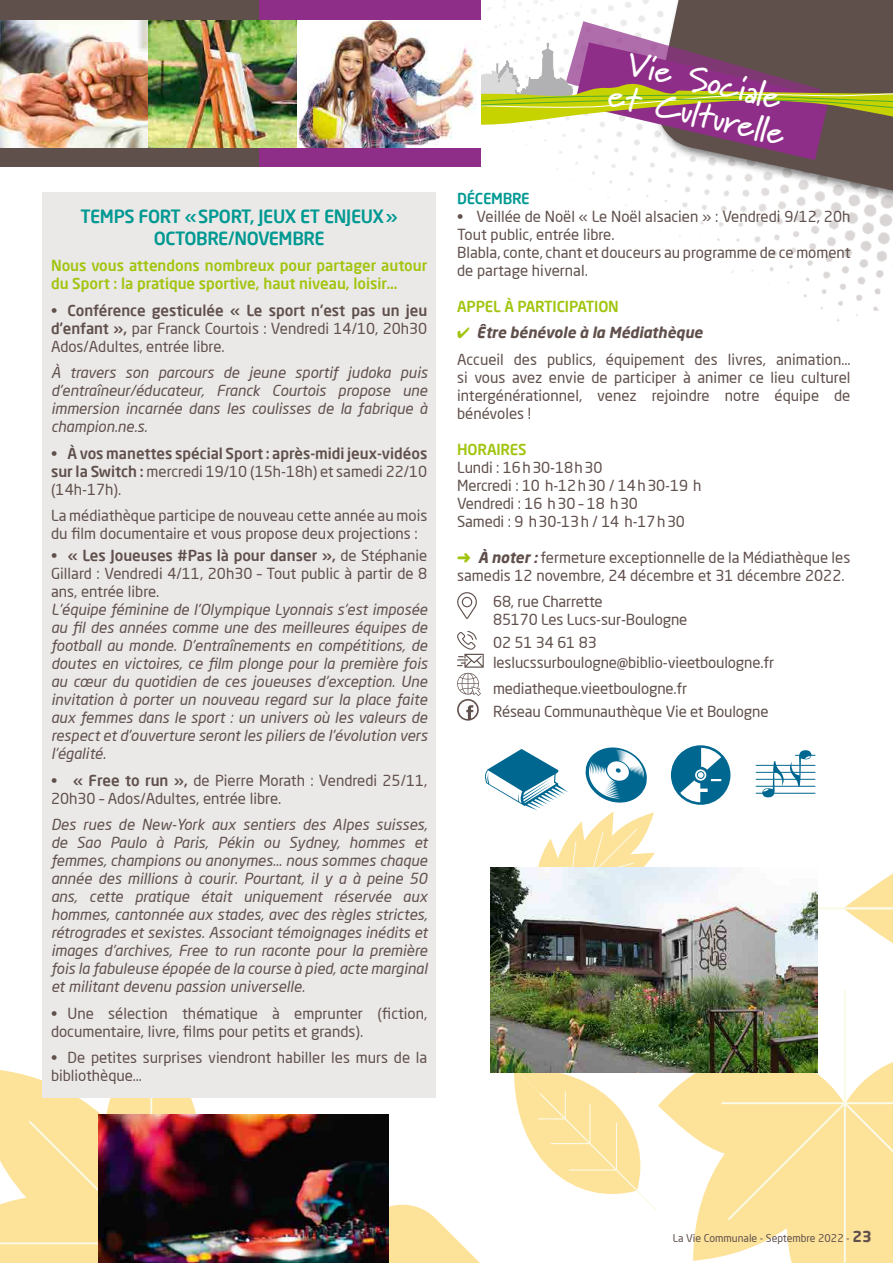
<style>
.page{position:relative;width:893px;height:1263px;background:#fff}
.page>*{position:absolute;margin:0;border:0;box-sizing:border-box;transform-origin:0 0}
.t1{font:700 33px/34.5px "A23 Script";color:#fff;text-align:center}
.t2{font:500 18px/21.6px "Neo Sans Pro";letter-spacing:-.02em;color:#009992;text-align:center}
.t3{font:15px/18px "Neo Sans Pro";color:#60504c}
.t4{font:italic 15px/18px "Neo Sans Pro";color:#60504c;text-align:justify}
.t5{font:500 15px/18px "Neo Sans Pro";color:#a1c50f}
.t6{font:500 15px/18px "Neo Sans Pro";color:#60504c;text-align:justify}
.t7{font:500 15px "Neo Sans Pro";letter-spacing:-.02em;color:#009992}
.t8{font:10.5px "Neo Sans Pro";color:#60504c}
.s1{font-weight:500}
.s2{font-weight:400}
.s3{color:#a1c50f}
.s4{font-weight:700;font-style:italic}
.s5{font-weight:700;font-size:15px}
</style>
<div class="page">
<img style="left:480px;top:0;width:413px;height:322px">
<div style="left:0;top:0;width:259px;height:167px;background:#60504c"></div>
<div style="left:259px;top:0;width:221px;height:167px;background:#8f2e88"></div>
<div style="left:653px;top:0;width:240px;height:208px;background:#000;opacity:.55"></div>
<svg style="left:653px;top:0;width:240px;height:196px"></svg>
<svg style="left:480px;top:21px;width:413px;height:139px"></svg>
<img style="left:0;top:20px;width:148px;height:128px">
<img style="left:148px;top:20px;width:149px;height:128px">
<img style="left:297px;top:20px;width:183px;height:128px">
<svg style="left:506px;top:873px;width:387px;height:388px"></svg>
<svg style="left:0;top:1032px;width:43px;height:52px"></svg>
<svg style="left:0;top:1084px;width:480px;height:179px"></svg>
<svg style="left:721px;top:989px;width:172px;height:274px"></svg>
<div style="left:43px;top:192px;width:393px;height:906px;background:#ebe9e8"></div>
<svg style="left:457px;top:631px;width:27px;height:65px"></svg>
<img style="left:458px;top:700px;width:20px;height:20px;border-radius:10px">
<div style="left:457px;top:699px;width:22px;height:22px;border:2px solid #60504c;border-radius:50%"></div>
<svg style="left:671px;top:745px;width:145px;height:60px"></svg>
<svg style="left:485px;top:747px;width:170px;height:120px"></svg>
<img style="left:490px;top:867px;width:327px;height:205px">
<img style="left:0;top:1164px;width:1px;height:99px">
<img style="left:99px;top:1115px;width:290px;height:148px">
<svg style="left:457px;top:592px;width:20px;height:27px"></svg>
<p class="t2" style="left:81px;top:205px;width:319px">TEMPS FORT «SPORT, JEUX ET ENJEUX»<br>OCTOBRE/NOVEMBRE</p>
<p class="t5" style="left:51px;top:256px;width:378px">Nous vous attendons nombreux pour partager autour du Sport : la pratique sportive, haut niveau, loisir…</p>
<p class="t3" style="left:51px;top:301px;width:378px;text-align:justify">• <span class="s1">Conférence gesticulée « Le sport n’est pas un jeu d’enfant »,</span> par Franck Courtois : Vendredi 14/10, 20h30<br>Ados/Adultes, entrée libre.</p>
<p class="t4" style="left:51px;top:363px;width:378px">À travers son parcours de jeune sportif judoka puis d’entraîneur/éducateur, Franck Courtois propose une immersion incarnée dans les coulisses de la fabrique à champion.ne.s.</p>
<p class="t6" style="left:51px;top:444px;width:378px"><span class="s2">•</span> À vos manettes spécial Sport : après-midi jeux-vidéos sur la Switch : <span class="s2">mercredi 19/10 (15h-18h) et samedi 22/10 (14h-17h).</span></p>
<p class="t3" style="left:51px;top:506px;width:378px">La médiathèque participe de nouveau cette année au mois du film documentaire et vous propose deux projections :</p>
<p class="t3" style="left:51px;top:547px;width:378px;text-align:justify">• <span class="s1">« Les Joueuses #Pas là pour danser »,</span> de Stéphanie Gillard : Vendredi 4/11, 20h30 – Tout public à partir de 8 ans, entrée libre.</p>
<p class="t4" style="left:51px;top:601px;width:378px">L’équipe féminine de l’Olympique Lyonnais s’est imposée au fil des années comme une des meilleures équipes de football au monde. D’entraînements en compétitions, de doutes en victoires, ce film plonge pour la première fois au cœur du quotidien de ces joueuses d’exception. Une invitation à porter un nouveau regard sur la place faite aux femmes dans le sport : un univers où les valeurs de respect et d’ouverture seront les piliers de l’évolution vers l’égalité.</p>
<p class="t3" style="left:51px;top:771px;width:378px">• <span class="s1">« Free to run »,</span> de Pierre Morath : Vendredi 25/11,<br>20h30 – Ados/Adultes, entrée libre.</p>
<p class="t4" style="left:51px;top:816px;width:378px">Des rues de New-York aux sentiers des Alpes suisses, de Sao Paulo à Paris, Pékin ou Sydney, hommes et femmes, champions ou anonymes… nous sommes chaque année des millions à courir. Pourtant, il y a à peine 50 ans, cette pratique était uniquement réservée aux hommes, cantonnée aux stades, avec des règles strictes, rétrogrades et sexistes. Associant témoignages inédits et images d’archives, Free to run raconte pour la première fois la fabuleuse épopée de la course à pied, acte marginal et militant devenu passion universelle.</p>
<p class="t3" style="left:51px;top:1004px;width:378px">• Une sélection thématique à emprunter (fiction, documentaire, livre, films pour petits et grands).</p>
<p class="t3" style="left:51px;top:1049px;width:378px">• De petites surprises viendront habiller les murs de la bibliothèque…</p>
<h1 class="t1" style="left:621px;top:43px;width:182px;rotate:13deg">Vie Sociale et Culturelle</h1>
<p class="t7" style="left:457px;top:189px;width:74px">DÉCEMBRE</p>
<p class="t3" style="left:457px;top:207px;width:395px">• Veillée de Noël « Le Noël alsacien » : Vendredi 9/12, 20h Tout public, entrée libre.<br>Blabla, conte, chant et douceurs au programme de ce moment de partage hivernal.</p>
<p class="t5" style="left:457px;top:297px;width:163px">APPEL À PARTICIPATION</p>
<p class="t3" style="left:457px;top:319px;width:395px;line-height:26.5px"><span class="s3">✔</span> <span class="s4">Être bénévole à la Médiathèque<br></span>Accueil des publics, équipement des livres, animation…</p>
<p class="t3" style="left:457px;top:368px;width:395px;text-align:justify">si vous avez envie de participer à animer ce lieu culturel intergénérationnel, venez rejoindre notre équipe de bénévoles !</p>
<p class="t5" style="left:457px;top:440px;width:71px">HORAIRES</p>
<p class="t3" style="left:457px;top:458px;width:246px">Lundi : 16h30-18h30<br>Mercredi : 10 h-12h30 / 14h30-19 h<br>Vendredi : 16 h30 – 18 h30<br>Samedi : 9 h30-13h / 14 h-17h30</p>
<p class="t3" style="left:457px;top:548px;width:395px"><span class="s3">➜</span> <span class="s4">À noter :</span> fermeture exceptionnelle de la Médiathèque les samedis 12 novembre, 24 décembre et 31 décembre 2022.</p>
<p class="t3" style="left:493px;top:593px;width:196px">68, rue Charrette<br>85170 Les Lucs-sur-Boulogne</p>
<p class="t3" style="left:493px;top:632px;width:283px;line-height:20.1px">02 51 34 61 83 leslucssurboulogne@biblio-vieetboulogne.fr</p>
<p class="t3" style="left:493px;top:676px;width:277px;line-height:23.5px">mediatheque.vieetboulogne.fr<br>Réseau Communauthèque Vie et Boulogne</p>
<p class="t8" style="left:673px;top:1231px;width:201px">La Vie Communale - Septembre 2022 - <span class="s5">23</span></p>
</div>
